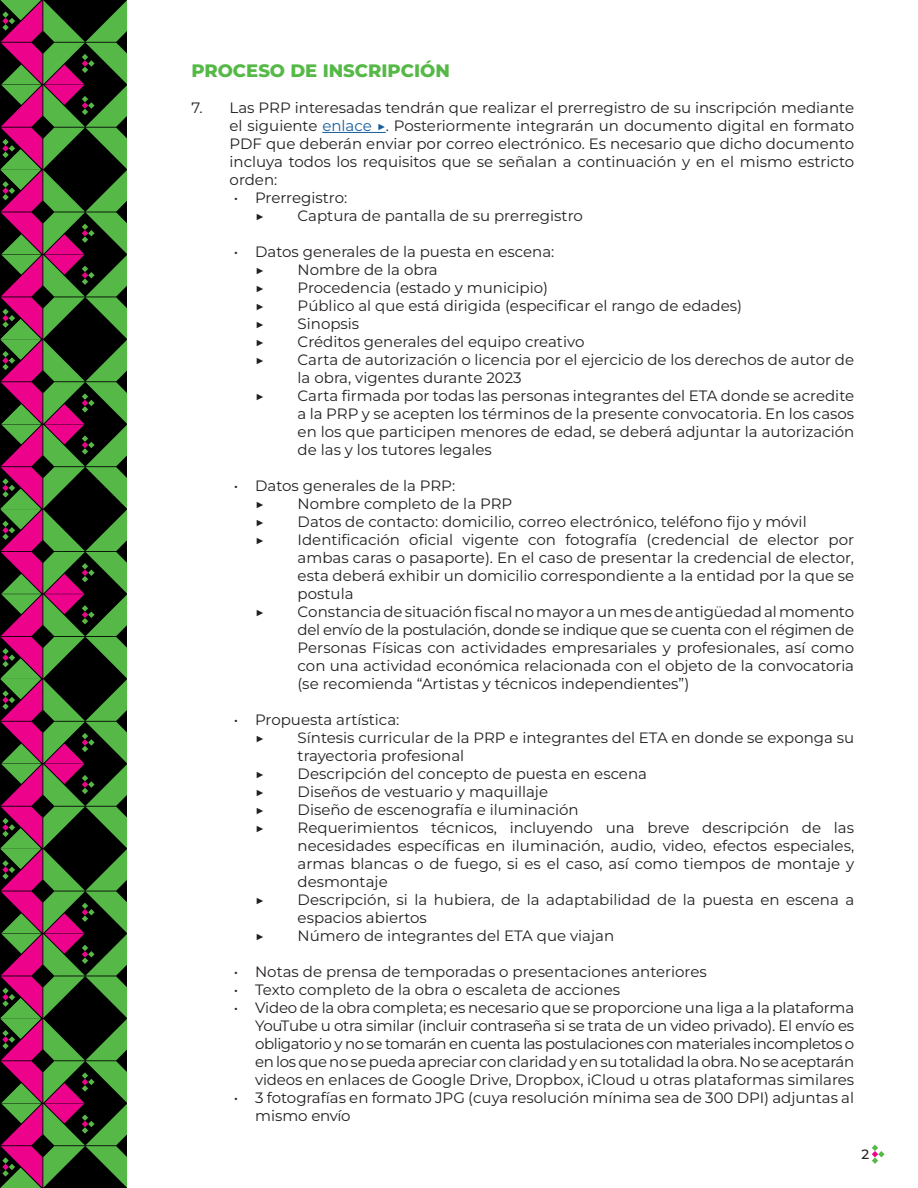
<style>
.page{position:relative;width:918px;height:1188px;background:#fff}
.page>*{position:absolute;margin:0;border:0;box-sizing:border-box;transform-origin:0 0}
.t1{font:800 18px "Montserrat";color:#56b947}
.t2{font:15px/18px "Montserrat";color:#231f20}
.t3{font:500 13.5px "Montserrat";color:#231f20}
.s1{color:#175d9e}
</style>
<div class="page">
<svg style="left:0;top:0;width:127px;height:1188px;background:#4d4736"></svg>
<hr style="left:322px;top:132px;width:64px;height:1px;background:#175d9e">
<svg style="left:872px;top:1145px;width:13px;height:19px"></svg>
<p class="t1" style="left:191px;top:59px;width:260px">PROCESO DE INSCRIPCIÓN</p>
<p class="t2" style="left:230px;top:98px;width:626px;text-align:justify;text-indent:-38px">7. Las PRP interesadas tendrán que realizar el prerregistro de su inscripción mediante el siguiente <span class="s1">enlace ▶</span>. Posteriormente integrarán un documento digital en formato PDF que deberán enviar por correo electrónico. Es necesario que dicho documento incluya todos los requisitos que se señalan a continuación y en el mismo estricto orden:</p>
<p class="t2" style="left:255px;top:188px;width:94px;text-indent:-21px">• Prerregistro: ▶</p>
<p class="t2" style="left:298px;top:206px;width:287px">Captura de pantalla de su prerregistro</p>
<p class="t2" style="left:255px;top:242px;width:301px;text-indent:-21px">• Datos generales de la puesta en escena: ▶</p>
<p class="t2" style="left:298px;top:260px;width:142px">Nombre de la obra</p>
<p class="t2" style="left:255px;top:278px;width:10px">▶</p>
<p class="t2" style="left:298px;top:278px;width:252px">Procedencia (estado y municipio)</p>
<p class="t2" style="left:255px;top:296px;width:10px">▶</p>
<p class="t2" style="left:298px;top:296px;width:446px">Público al que está dirigida (especificar el rango de edades)</p>
<p class="t2" style="left:255px;top:314px;width:10px">▶</p>
<p class="t2" style="left:298px;top:314px;width:63px">Sinopsis</p>
<p class="t2" style="left:255px;top:332px;width:10px">▶</p>
<p class="t2" style="left:298px;top:332px;width:288px">Créditos generales del equipo creativo</p>
<p class="t2" style="left:255px;top:350px;width:10px">▶</p>
<p class="t2" style="left:298px;top:350px;width:558px">Carta de autorización o licencia por el ejercicio de los derechos de autor de la obra, vigentes durante 2023</p>
<p class="t2" style="left:255px;top:386px;width:10px">▶</p>
<p class="t2" style="left:298px;top:386px;width:558px;text-align:justify">Carta firmada por todas las personas integrantes del ETA donde se acredite a la PRP y se acepten los términos de la presente convocatoria. En los casos en los que participen menores de edad, se deberá adjuntar la autorización de las y los tutores legales</p>
<p class="t2" style="left:255px;top:476px;width:202px;text-indent:-21px">• Datos generales de la PRP: ▶</p>
<p class="t2" style="left:298px;top:494px;width:216px">Nombre completo de la PRP</p>
<p class="t2" style="left:255px;top:512px;width:10px">▶</p>
<p class="t2" style="left:298px;top:512px;width:511px">Datos de contacto: domicilio, correo electrónico, teléfono fijo y móvil</p>
<p class="t2" style="left:255px;top:530px;width:10px">▶</p>
<p class="t2" style="left:298px;top:530px;width:558px;text-align:justify">Identificación oficial vigente con fotografía (credencial de elector por ambas caras o pasaporte). En el caso de presentar la credencial de elector, esta deberá exhibir un domicilio correspondiente a la entidad por la que se postula</p>
<p class="t2" style="left:255px;top:602px;width:10px">▶</p>
<p class="t2" style="left:298px;top:602px;width:558px;text-align:justify">Constancia de situación fiscal no mayor a un mes de antigüedad al momento del envío de la postulación, donde se indique que se cuenta con el régimen de Personas Físicas con actividades empresariales y profesionales, así como con una actividad económica relacionada con el objeto de la convocatoria (se recomienda “Artistas y técnicos independientes”)</p>
<p class="t2" style="left:255px;top:710px;width:146px;text-indent:-21px">• Propuesta artística: ▶</p>
<p class="t2" style="left:298px;top:728px;width:558px">Síntesis curricular de la PRP e integrantes del ETA en donde se exponga su trayectoria profesional</p>
<p class="t2" style="left:255px;top:764px;width:10px">▶</p>
<p class="t2" style="left:298px;top:764px;width:351px">Descripción del concepto de puesta en escena</p>
<p class="t2" style="left:255px;top:782px;width:10px">▶</p>
<p class="t2" style="left:298px;top:782px;width:252px">Diseños de vestuario y maquillaje</p>
<p class="t2" style="left:255px;top:800px;width:10px">▶</p>
<p class="t2" style="left:298px;top:800px;width:283px">Diseño de escenografía e iluminación</p>
<p class="t2" style="left:255px;top:818px;width:10px">▶</p>
<p class="t2" style="left:298px;top:818px;width:558px;text-align:justify">Requerimientos técnicos, incluyendo una breve descripción de las necesidades específicas en iluminación, audio, video, efectos especiales, armas blancas o de fuego, si es el caso, así como tiempos de montaje y desmontaje</p>
<p class="t2" style="left:255px;top:890px;width:10px">▶</p>
<p class="t2" style="left:298px;top:890px;width:558px">Descripción, si la hubiera, de la adaptabilidad de la puesta en escena a espacios abiertos</p>
<p class="t2" style="left:255px;top:926px;width:10px">▶</p>
<p class="t2" style="left:298px;top:926px;width:318px">Número de integrantes del ETA que viajan</p>
<p class="t2" style="left:234px;top:962px;width:474px">• Notas de prensa de temporadas o presentaciones anteriores</p>
<p class="t2" style="left:234px;top:980px;width:388px">• Texto completo de la obra o escaleta de acciones</p>
<p class="t2" style="left:255px;top:998px;width:601px;text-align:justify;text-indent:-21px">• Video de la obra completa; es necesario que se proporcione una liga a la plataforma YouTube u otra similar (incluir contraseña si se trata de un video privado). El envío es obligatorio y no se tomarán en cuenta las postulaciones con materiales incompletos o en los que no se pueda apreciar con claridad y en su totalidad la obra. No se aceptarán videos en enlaces de Google Drive, Dropbox, iCloud u otras plataformas similares</p>
<p class="t2" style="left:255px;top:1088px;width:601px;text-indent:-21px">• 3 fotografías en formato JPG (cuya resolución mínima sea de 300 DPI) adjuntas al mismo envío</p>
<p class="t3" style="left:862px;top:1145px;width:9px">2</p>
</div>
